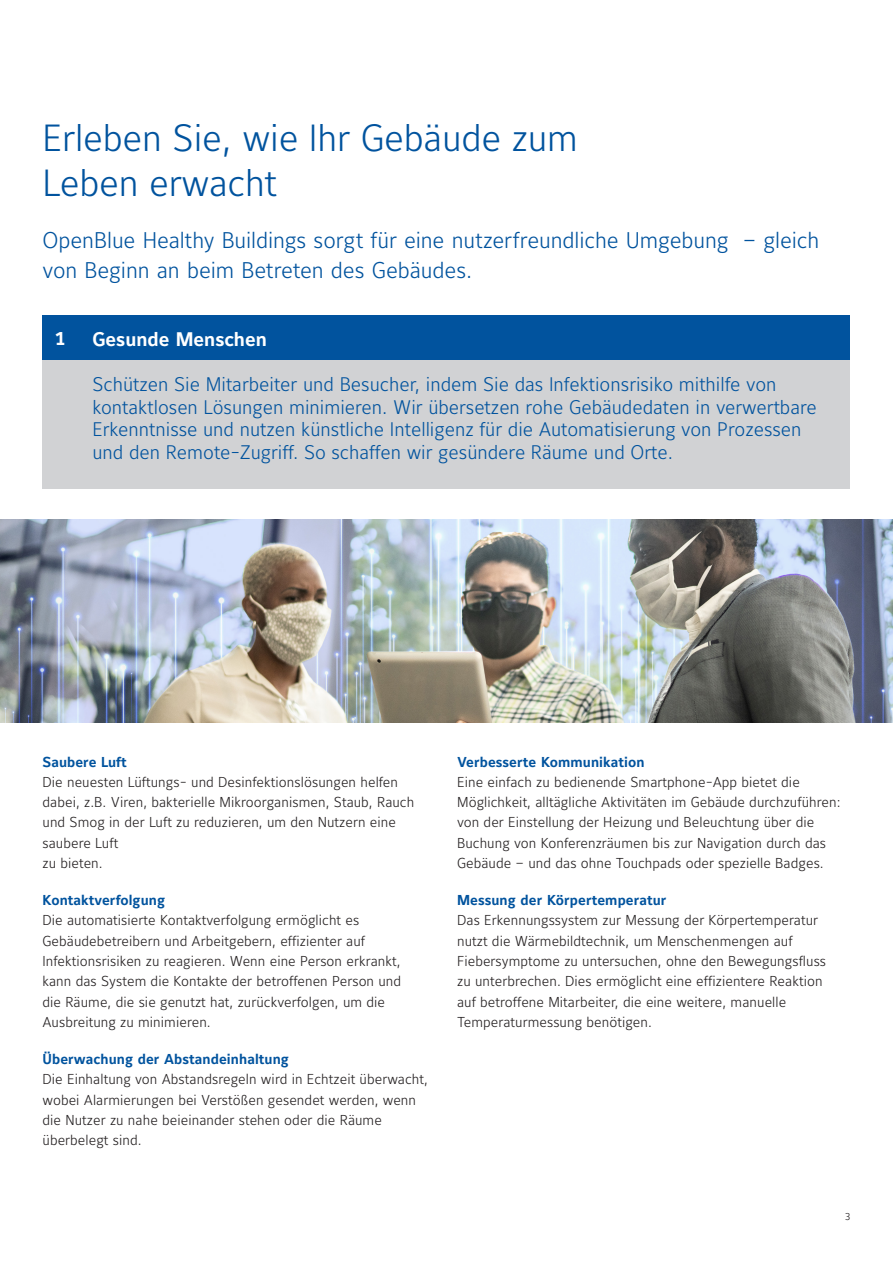
<style>
.page{position:relative;width:893px;height:1263px;background:#fff}
.page>*{position:absolute;margin:0;border:0;box-sizing:border-box;transform-origin:0 0}
._00_Title_-_Blue_25p{font:300 37.5px/45px "Maurea Jci Lf ML";letter-spacing:-.005em;color:#01539e}
._00_Introduction_tex{font:300 22.5px/30px "Maurea Jci Lf ML";letter-spacing:-.005em;color:#01539e}
._01_Subtitle_level{font:300 19.5px/22.5px "Maurea Jci Lf ML";color:#01539e}
._01_Subtitle_level-2{font:700 19.5px "Maurea Jci Lf ML";color:#fff}
._01_Body_text_-_Blac{font:300 14.25px/20.2px "Maurea Jci Lf ML";letter-spacing:.005em;color:#231f20}
.t1{font:300 10.5px "Maurea Jci Lf ML";color:#231f20}
.s1{font-weight:700;color:#01539e}
</style>
<div class="page">
<div style="left:43px;top:352px;width:807px;height:136px;background:#d1d2d4"></div>
<div style="left:43px;top:315px;width:807px;height:44px;background:#01539e"></div>
<img style="left:0;top:519px;width:893px;height:204px">
<p class="_00_Title_-_Blue_25p" style="left:43px;top:115px;width:537px">Erleben Sie, wie Ihr Gebäude zum<br>Leben erwacht</p>
<p class="_00_Introduction_tex" style="left:43px;top:224px;width:778px">OpenBlue Healthy Buildings sorgt für eine nutzerfreundliche Umgebung – gleich von Beginn an beim Betreten des Gebäudes.</p>
<p class="_01_Subtitle_level-2" style="left:55px;top:326px;width:11px">1</p>
<p class="_01_Subtitle_level-2" style="left:92px;top:328px;width:176px">Gesunde Menschen</p>
<p class="_01_Subtitle_level" style="left:92px;top:373px;width:726px">Schützen Sie Mitarbeiter und Besucher, indem Sie das Infektionsrisiko mithilfe von kontaktlosen Lösungen minimieren. Wir übersetzen rohe Gebäudedaten in verwertbare Erkenntnisse und nutzen künstliche Intelligenz für die Automatisierung von Prozessen und den Remote-Zugriff. So schaffen wir gesündere Räume und Orte.</p>
<p class="_01_Body_text_-_Blac" style="left:43px;top:751px;width:373px"><span class="s1">Saubere Luft<br></span>Die neuesten Lüftungs- und Desinfektionslösungen helfen dabei, z.B. Viren, bakterielle Mikroorganismen, Staub, Rauch und Smog in der Luft zu reduzieren, um den Nutzern eine saubere Luft<br>zu bieten.</p>
<p class="_01_Body_text_-_Blac" style="left:43px;top:890px;width:360px"><span class="s1">Kontaktverfolgung<br></span>Die automatisierte Kontaktverfolgung ermöglicht es Gebäudebetreibern und Arbeitgebern, effizienter auf Infektionsrisiken zu reagieren. Wenn eine Person erkrankt, kann das System die Kontakte der betroffenen Person und die Räume, die sie genutzt hat, zurückverfolgen, um die Ausbreitung zu minimieren.</p>
<p class="_01_Body_text_-_Blac" style="left:43px;top:1048px;width:387px"><span class="s1">Überwachung der Abstandeinhaltung<br></span>Die Einhaltung von Abstandsregeln wird in Echtzeit überwacht, wobei Alarmierungen bei Verstößen gesendet werden, wenn die Nutzer zu nahe beieinander stehen oder die Räume überbelegt sind.</p>
<p class="_01_Body_text_-_Blac" style="left:457px;top:751px;width:385px"><span class="s1">Verbesserte Kommunikation<br></span>Eine einfach zu bedienende Smartphone-App bietet die Möglichkeit, alltägliche Aktivitäten im Gebäude durchzuführen: von der Einstellung der Heizung und Beleuchtung über die Buchung von Konferenzräumen bis zur Navigation durch das Gebäude – und das ohne Touchpads oder spezielle Badges.</p>
<p class="_01_Body_text_-_Blac" style="left:457px;top:890px;width:370px"><span class="s1">Messung der Körpertemperatur<br></span>Das Erkennungssystem zur Messung der Körpertemperatur nutzt die Wärmebildtechnik, um Menschenmengen auf Fiebersymptome zu untersuchen, ohne den Bewegungsfluss zu unterbrechen. Dies ermöglicht eine effizientere Reaktion auf betroffene Mitarbeiter, die eine weitere, manuelle Temperaturmessung benötigen.</p>
<p class="t1" style="left:845px;top:1210px;width:7px">3</p>
</div>
